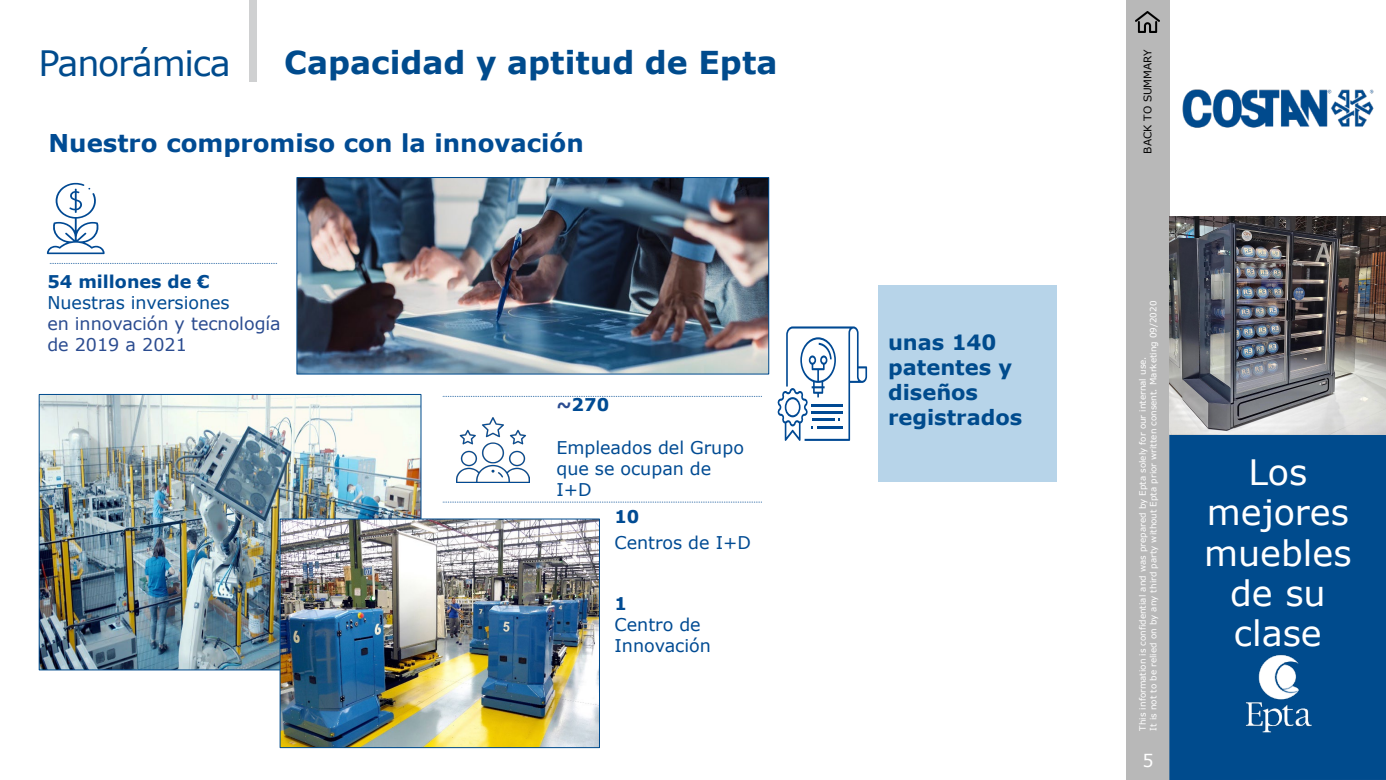
<style>
.page{position:relative;width:1386px;height:780px;background:#fff}
.page>*{position:absolute;margin:0;border:0;box-sizing:border-box;transform-origin:0 0}
.t1{font:35px/40.2px "Verdana";color:#fff;text-align:center}
.t2{font:35px "Verdana";letter-spacing:-.035em;color:#004b8d}
.t3{font:700 31.5px "Verdana";color:#004b8d}
.t4{font:700 24.5px "Verdana";color:#004b93}
.t5{font:700 21px/25.2px "Verdana";color:#004b8d}
.t6{font:17.5px/21px "Verdana";color:#004b93}
.t7{font:17.5px/21px "Verdana";color:#2b4c90}
.t8{font:700 17.5px "Verdana";color:#004b93}
.t9{font:17.5px "Verdana";color:#fff}
.t10{font:10.5px "Verdana";letter-spacing:-.005em;color:#000}
.t11{font:8.75px/10.5px "Verdana";letter-spacing:.005em;color:#fff}
.s1{color:#2b4c90}
</style>
<div class="page">
<div style="left:1126px;top:0;width:43px;height:779px;background:#b8b8b8"></div>
<img style="left:1182px;top:89px;width:192px;height:39px">
<div style="left:1169px;top:433px;width:216px;height:346px;background:#004b8d"></div>
<img style="left:1245px;top:654px;width:67px;height:79px">
<img style="left:1135px;top:12px;width:24px;height:21px">
<img style="left:1169px;top:216px;width:216px;height:218px">
<div style="left:250px;top:0;width:7px;height:82px;background:#cfd0d1"></div>
<svg style="left:50px;top:263px;width:228px;height:1px"></svg>
<img style="left:298px;top:179px;width:469px;height:193px">
<div style="left:296px;top:177px;width:473px;height:197px;border:1px solid #004b8d"></div>
<svg style="left:443px;top:501px;width:318px;height:1px"></svg>
<svg style="left:443px;top:396px;width:318px;height:1px"></svg>
<img style="left:41px;top:396px;width:378px;height:272px">
<img style="left:282px;top:520px;width:315px;height:225px">
<svg style="left:47px;top:183px;width:58px;height:71px"></svg>
<div style="left:877px;top:285px;width:179px;height:197px;background:#b7d4e9"></div>
<svg style="left:777px;top:326px;width:90px;height:114px"></svg>
<hr style="left:817px;top:426px;width:26px;height:2px;background:#004993">
<img style="left:456px;top:417px;width:73px;height:65px">
<h1 class="t2" style="left:39px;top:39px;width:193px">Panorámica</h1>
<h2 class="t3" style="left:284px;top:41px;width:494px">Capacidad y aptitud de Epta</h2>
<h3 class="t4" style="left:49px;top:126px;width:536px">Nuestro compromiso con la innovación</h3>
<h3 class="t8" style="left:47px;top:269px;width:164px">54 millones de €</h3>
<h3 class="t6" style="left:47px;top:291px;width:184px">Nuestras inversiones</h3>
<h3 class="t7" style="left:47px;top:312px;width:235px">en innovación y tecnología de 2019 a 2021</h3>
<h3 class="t8" style="left:556px;top:392px;width:54px"><span class="s1">~</span>270</h3>
<h3 class="t6" style="left:556px;top:436px;width:189px">Empleados del Grupo que se ocupan de<br>I+D</h3>
<h3 class="t8" style="left:614px;top:504px;width:26px">10</h3>
<h3 class="t6" style="left:614px;top:531px;width:138px">Centros de I+D</h3>
<h3 class="t8" style="left:614px;top:590px;width:14px">1</h3>
<h3 class="t6" style="left:614px;top:613px;width:98px">Centro de<br>Innovación</h3>
<h3 class="t5" style="left:887px;top:329px;width:136px">unas 140 patentes y diseños registrados</h3>
<p class="t10" style="left:1140px;top:153px;width:106px;rotate:-90deg">BACK TO SUMMARY</p>
<p class="t11" style="left:1137px;top:730px;width:431px;rotate:-90deg">This information is confidential and was prepared by Epta solely for our internal use.<br>It is not to be relied on by any third party without Epta prior written consent. Marketing 09/2020</p>
<h3 class="t9" style="left:1142px;top:748px;width:13px">5</h3>
<h1 class="t1" style="left:1203px;top:451px;width:149px">Los mejores muebles de su clase</h1>
</div>
